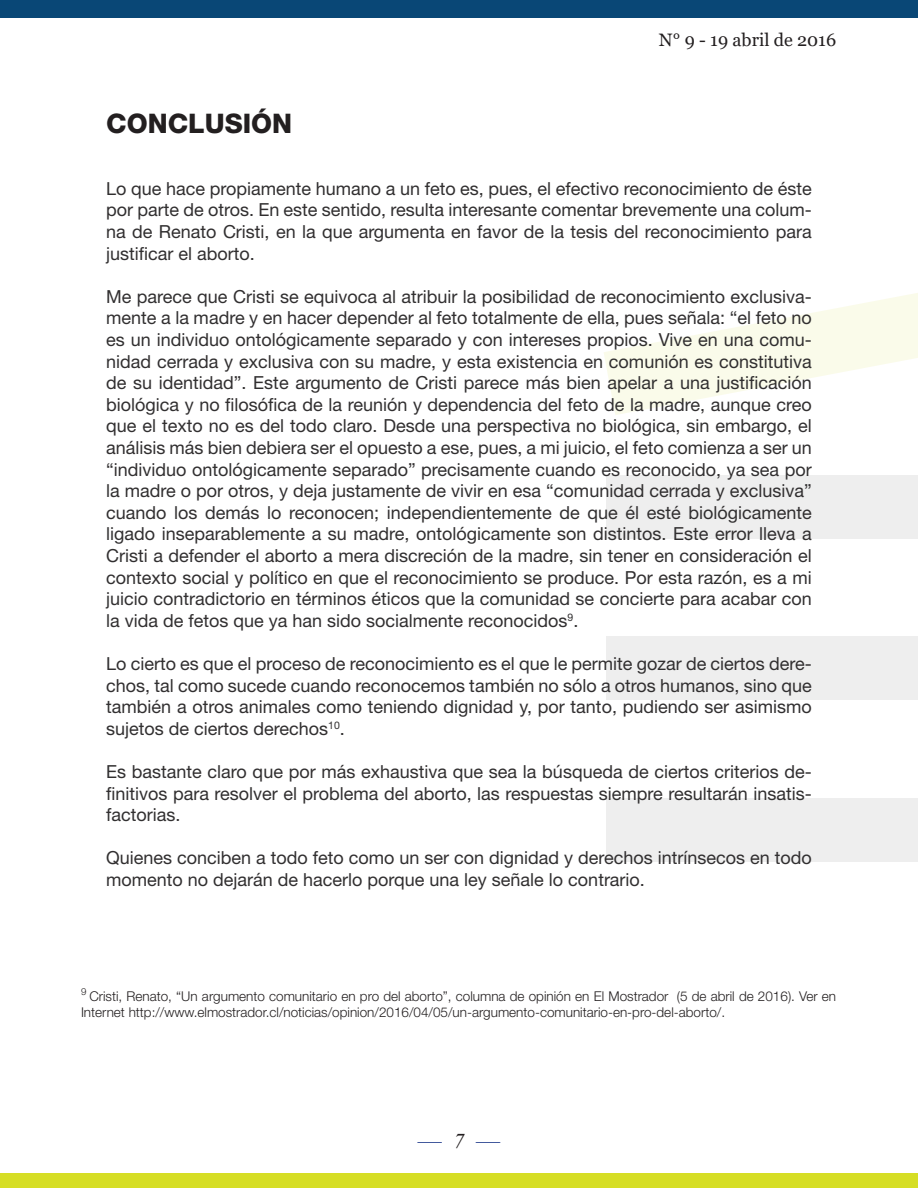
<style>
.page{position:relative;width:918px;height:1188px;background:#fff}
.page>*{position:absolute;margin:0;border:0;box-sizing:border-box;transform-origin:0 0}
.t1{font:800 27px "Helvetica Neue LT Std";color:#231f20}
.t2{font:24px "Times New Roman";color:#253f8e}
.body{font:18px/21.6px "Helvetica Neue";color:#312f30;text-align:justify}
.t3{font:18px "Georgia";color:#231f20}
.t4{font:300 13.5px/16.2px "Helvetica Neue";color:#231f20}
.s1{font-style:italic;font-size:21px;color:#231f20}
</style>
<div class="page">
<svg style="left:604px;top:293px;width:314px;height:122px"></svg>
<div style="left:606px;top:475px;width:312px;height:63px;background:#eee"></div>
<div style="left:606px;top:798px;width:312px;height:64px;background:#eee"></div>
<div style="left:606px;top:636px;width:312px;height:64px;background:#eee"></div>
<div style="left:0;top:1174px;width:918px;height:14px;background:#d6de25"></div>
<div style="left:0;top:0;width:918px;height:18px;background:#094776"></div>
<p class="t1" style="left:106px;top:107px;width:188px">CONCLUSIÓN</p>
<p class="t3" style="left:659px;top:29px;width:179px">N° 9 - 19 abril de 2016</p>
<p class="body" style="left:106px;top:179px;width:707px">Lo que hace propiamente humano a un feto es, pues, el efectivo reconocimiento de éste por parte de otros. En este sentido, resulta interesante comentar brevemente una colum&shy;na de Renato Cristi, en la que argumenta en favor de la tesis del reconocimiento para justificar el aborto.</p>
<p class="body" style="left:106px;top:287px;width:707px">Me parece que Cristi se equivoca al atribuir la posibilidad de reconocimiento exclusiva&shy;mente a la madre y en hacer depender al feto totalmente de ella, pues señala: “el feto no es un individuo ontológicamente separado y con intereses propios. Vive en una comu&shy;nidad cerrada y exclusiva con su madre, y esta existencia en comunión es constitutiva de su identidad”. Este argumento de Cristi parece más bien apelar a una justificación biológica y no filosófica de la reunión y dependencia del feto de la madre, aunque creo que el texto no es del todo claro. Desde una perspectiva no biológica, sin embargo, el análisis más bien debiera ser el opuesto a ese, pues, a mi juicio, el feto comienza a ser un “individuo ontológicamente separado” precisamente cuando es reconocido, ya sea por la madre o por otros, y deja justamente de vivir en esa “comunidad cerrada y exclusiva” cuando los demás lo reconocen; independientemente de que él esté biológicamente ligado inseparablemente a su madre, ontológicamente son distintos. Este error lleva a Cristi a defender el aborto a mera discreción de la madre, sin tener en consideración el contexto social y político en que el reconocimiento se produce. Por esta razón, es a mi juicio contradictorio en términos éticos que la comunidad se concierte para acabar con la vida de fetos que ya han sido socialmente reconocidos<sup>9</sup>.</p>
<p class="body" style="left:106px;top:654px;width:707px">Lo cierto es que el proceso de reconocimiento es el que le permite gozar de ciertos dere&shy;chos, tal como sucede cuando reconocemos también no sólo a otros humanos, sino que también a otros animales como teniendo dignidad y, por tanto, pudiendo ser asimismo sujetos de ciertos derechos<sup>10</sup>.</p>
<p class="body" style="left:106px;top:762px;width:707px">Es bastante claro que por más exhaustiva que sea la búsqueda de ciertos criterios de&shy;finitivos para resolver el problema del aborto, las respuestas siempre resultarán insatis&shy;factorias.</p>
<p class="body" style="left:106px;top:848px;width:707px">Quienes conciben a todo feto como un ser con dignidad y derechos intrínsecos en todo momento no dejarán de hacerlo porque una ley señale lo contrario.</p>
<p class="t4" style="left:81px;top:987px;width:757px"><sup>9</sup> Cristi, Renato, “Un argumento comunitario en pro del aborto”, columna de opinión en El Mostrador (5 de abril de 2016). Ver en<br>Internet http://www.elmostrador.cl/noticias/opinion/2016/04/05/un-argumento-comunitario-en-pro-del-aborto/.</p>
<h2 class="t2" style="left:418px;top:1123px;width:84px">— <span class="s1">7</span> —</h2>
</div>
